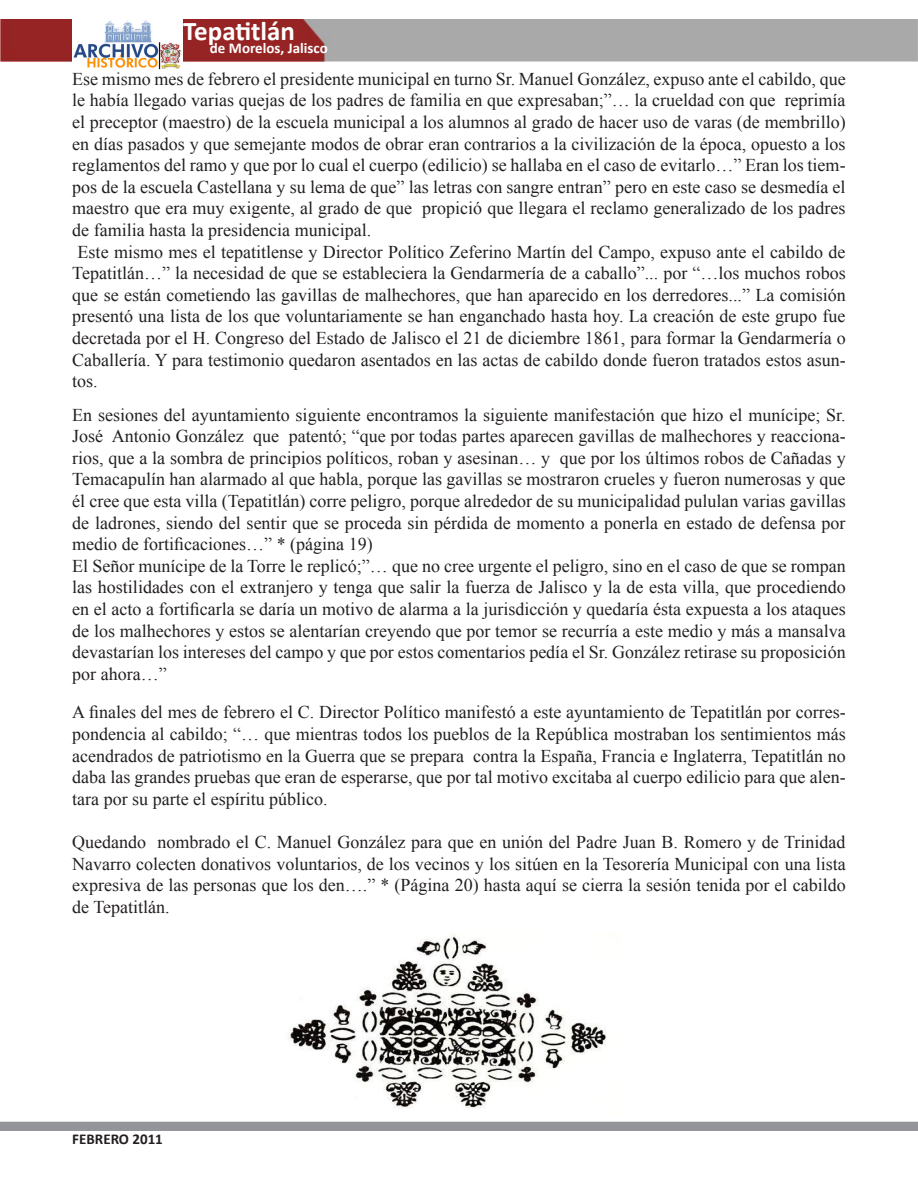
<style>
.page{position:relative;width:918px;height:1188px;background:#fff}
.page>*{position:absolute;margin:0;border:0;box-sizing:border-box;transform-origin:0 0}
.t1{font:700 27px "Calibri";color:#fff}
.t2{font:18px/21.6px "Times New Roman";color:#231f20;text-align:justify}
.t3{font:700 15px "Calibri";color:#fff}
.t4{font:700 15px "Calibri";color:#231f20}
</style>
<div class="page">
<img style="left:0;top:20px;width:918px;height:41px">
<img style="left:72px;top:20px;width:110px;height:50px">
<div style="left:0;top:1122px;width:918px;height:9px;background:#939598"></div>
<img style="left:288px;top:934px;width:318px;height:175px">
<h1 class="t1" style="left:183px;top:14px;width:113px">Tepatitlán</h1>
<p class="t3" style="left:210px;top:39px;width:119px">de Morelos, Jalisco</p>
<p class="t2" style="left:72px;top:68px;width:775px">Ese mismo mes de febrero el presidente municipal en turno Sr. Manuel González, expuso ante el cabildo, que le había llegado varias quejas de los padres de familia en que expresaban;”… la crueldad con que reprimía el preceptor (maestro) de la escuela municipal a los alumnos al grado de hacer uso de varas (de membrillo) en días pasados y que semejante modos de obrar eran contrarios a la civilización de la época, opuesto a los reglamentos del ramo y que por lo cual el cuerpo (edilicio) se hallaba en el caso de evitarlo…” Eran los tiem&shy;pos de la escuela Castellana y su lema de que” las letras con sangre entran” pero en este caso se desmedía el maestro que era muy exigente, al grado de que propició que llegara el reclamo generalizado de los padres de familia hasta la presidencia municipal.</p>
<p class="t2" style="left:72px;top:240px;width:775px">Este mismo mes el tepatitlense y Director Político Zeferino Martín del Campo, expuso ante el cabildo de Tepatitlán…” la necesidad de que se estableciera la Gendarmería de a caballo”... por “…los muchos robos que se están cometiendo las gavillas de malhechores, que han aparecido en los derredores...” La comisión presentó una lista de los que voluntariamente se han enganchado hasta hoy. La creación de este grupo fue decretada por el H. Congreso del Estado de Jalisco el 21 de diciembre 1861, para formar la Gendarmería o Caballería. Y para testimonio quedaron asentados en las actas de cabildo donde fueron tratados estos asun&shy;tos.</p>
<p class="t2" style="left:72px;top:404px;width:775px">En sesiones del ayuntamiento siguiente encontramos la siguiente manifestación que hizo el munícipe; Sr.<br>José Antonio González que patentó; “que por todas partes aparecen gavillas de malhechores y reacciona&shy;rios, que a la sombra de principios políticos, roban y asesinan… y que por los últimos robos de Cañadas y Temacapulín han alarmado al que habla, porque las gavillas se mostraron crueles y fueron numerosas y que él cree que esta villa (Tepatitlán) corre peligro, porque alrededor de su municipalidad pululan varias gavillas de ladrones, siendo del sentir que se proceda sin pérdida de momento a ponerla en estado de defensa por medio de fortificaciones…” * (página 19)</p>
<p class="t2" style="left:72px;top:555px;width:775px">El Señor munícipe de la Torre le replicó;”… que no cree urgente el peligro, sino en el caso de que se rompan las hostilidades con el extranjero y tenga que salir la fuerza de Jalisco y la de esta villa, que procediendo en el acto a fortificarla se daría un motivo de alarma a la jurisdicción y quedaría ésta expuesta a los ataques de los malhechores y estos se alentarían creyendo que por temor se recurría a este medio y más a mansalva devastarían los intereses del campo y que por estos comentarios pedía el Sr. González retirase su proposición por ahora…”</p>
<p class="t2" style="left:72px;top:701px;width:775px">A finales del mes de febrero el C. Director Político manifestó a este ayuntamiento de Tepatitlán por corres&shy;pondencia al cabildo; “… que mientras todos los pueblos de la República mostraban los sentimientos más acendrados de patriotismo en la Guerra que se prepara contra la España, Francia e Inglaterra, Tepatitlán no daba las grandes pruebas que eran de esperarse, que por tal motivo excitaba al cuerpo edilicio para que alen&shy;tara por su parte el espíritu público.</p>
<p class="t2" style="left:72px;top:831px;width:775px">Quedando nombrado el C. Manuel González para que en unión del Padre Juan B. Romero y de Trinidad Navarro colecten donativos voluntarios, de los vecinos y los sitúen en la Tesorería Municipal con una lista expresiva de las personas que los den….” * (Página 20) hasta aquí se cierra la sesión tenida por el cabildo de Tepatitlán.</p>
<p class="t4" style="left:72px;top:1130px;width:92px">FEBRERO 2011</p>
</div>
